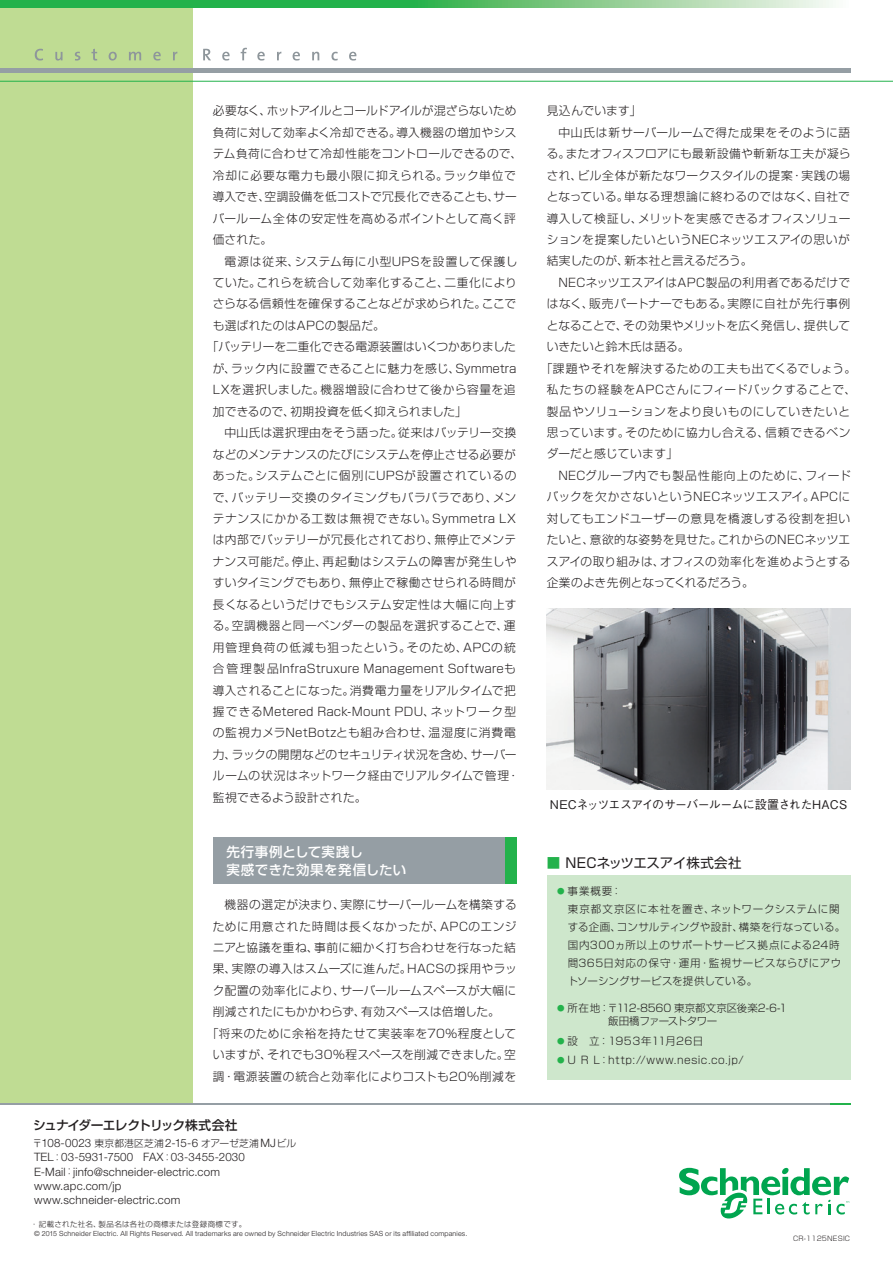
<style>
.page{position:relative;width:893px;height:1263px;background:#fff}
.page>*{position:absolute;margin:0;border:0;box-sizing:border-box;transform-origin:0 0}
.t1{font:500 13.5px/18px "Shin Go Pr 6 N";letter-spacing:.035em;color:#fff}
.t2{font:13.5px "Shin Go Pr 6 N";letter-spacing:-.005em;color:#231f20}
.t3{font:500 12.75px "Shin Go Pr 6 N";letter-spacing:-.055em;color:#231f20}
.t4{font:500 12px "Gothic BBB Pr 6 N";letter-spacing:-.05em;color:#231f20}
.t5{font:300 11.7px "Shin Go Pr 6 N";letter-spacing:.025em;color:#231f20}
.t6{font:300 11.7px "Shin Go Pr 6 N";letter-spacing:.045em;color:#231f20}
.t7{font:300 11.7px "Shin Go Pr 6 N";letter-spacing:.05em;color:#231f20}
.t8{font:300 11.7px "Shin Go Pr 6 N";letter-spacing:-.01em;color:#231f20}
.t9{font:300 11.7px "Shin Go Pr 6 N";letter-spacing:.06em;color:#231f20}
.t10{font:300 11.7px "Shin Go Pr 6 N";color:#231f20}
.t11{font:300 11.7px "Shin Go Pr 6 N";letter-spacing:.055em;color:#231f20}
.t12{font:300 11.7px "Shin Go Pr 6 N";letter-spacing:-.005em;color:#231f20}
.t13{font:300 11.7px "Shin Go Pr 6 N";letter-spacing:.005em;color:#231f20}
.t14{font:300 11.7px "Shin Go Pr 6 N";letter-spacing:.065em;color:#231f20}
.t15{font:300 11.55px/14.2px "Helvetica Neue LT Std";letter-spacing:.02em;color:#231f20}
.t16{font:300 10.5px/18px "Shin Go Pr 6 N";letter-spacing:.035em;color:#231f20}
.t17{font:300 10.5px/13.5px "Shin Go Pr 6 N";letter-spacing:-.015em;color:#231f20}
.t18{font:300 9.75px "Shin Go Pr 6 N";letter-spacing:.02em;color:#231f20}
.t19{font:300 7.5px "Shin Go Pr 6 N";letter-spacing:.04em;color:#231f20}
.t20{font:300 7.05px "Helvetica Neue LT Std";letter-spacing:.025em;color:#231f20}
.t21{font:300 6.75px "Shin Go Pr 6 N";letter-spacing:.025em;color:#231f20}
.s1{font-weight:500;color:#23b24b}
.s2{font-size:7.5px;color:#23b24b}
.s3{font-family:"Helvetica Neue LT Std";font-size:11.55px}
.s4{font-family:"Shin Go Pr 6 N";font-size:9.75px}
</style>
<div class="page">
<hr style="left:830px;top:1103px;width:20px;height:2px;background:#23b24b">
<svg style="left:679px;top:1167px;width:170px;height:52px"></svg>
<div style="left:0;top:7px;width:192px;height:1098px;background:#bfdc93"></div>
<div style="left:547px;top:876px;width:303px;height:204px;background:#cee7cc"></div>
<div style="left:213px;top:837px;width:292px;height:46px;background:#959ea4"></div>
<div style="left:505px;top:837px;width:11px;height:46px;background:#23b24b"></div>
<svg style="left:0;top:0;width:833px;height:7px;background:#5cc172"></svg>
<hr style="left:0;top:1103px;width:830px;height:2px;background:#959ea4">
<svg style="left:35px;top:49px;width:8px;height:12px"></svg>
<svg style="left:55px;top:52px;width:8px;height:9px"></svg>
<svg style="left:75px;top:52px;width:5px;height:9px"></svg>
<svg style="left:91px;top:49px;width:6px;height:12px"></svg>
<svg style="left:109px;top:52px;width:8px;height:9px"></svg>
<svg style="left:129px;top:52px;width:12px;height:8px"></svg>
<svg style="left:153px;top:52px;width:8px;height:9px"></svg>
<svg style="left:173px;top:52px;width:4px;height:8px"></svg>
<svg style="left:203px;top:49px;width:8px;height:11px"></svg>
<svg style="left:222px;top:52px;width:8px;height:9px"></svg>
<svg style="left:241px;top:48px;width:6px;height:12px"></svg>
<svg style="left:257px;top:52px;width:8px;height:9px"></svg>
<svg style="left:277px;top:52px;width:4px;height:8px"></svg>
<svg style="left:293px;top:52px;width:7px;height:9px"></svg>
<svg style="left:312px;top:52px;width:7px;height:8px"></svg>
<svg style="left:331px;top:52px;width:7px;height:9px"></svg>
<svg style="left:349px;top:52px;width:7px;height:9px"></svg>
<hr style="left:0;top:81px;width:893px;height:1px;background:#23b24b">
<hr style="left:0;top:68px;width:850px;height:4px;background:#959ea4">
<img style="left:547px;top:608px;width:303px;height:182px">
<p class="t8" style="left:213px;top:101px;width:305px">必要なく、ホットアイルとコールドアイルが混ざらないため</p>
<p class="t5" style="left:213px;top:123px;width:305px">負荷に対して効率よく冷却できる。導入機器の増加やシス</p>
<p class="t5" style="left:213px;top:144px;width:311px">テム負荷に合わせて冷却性能をコントロールできるので、</p>
<p class="t14" style="left:213px;top:166px;width:305px">冷却に必要な電力も最小限に抑えられる。ラック単位で</p>
<p class="t5" style="left:213px;top:187px;width:305px">導入でき、空調設備を低コストで冗長化できることも、サー</p>
<p class="t5" style="left:213px;top:209px;width:305px">バールーム全体の安定性を高めるポイントとして高く評</p>
<p class="t5" style="left:213px;top:230px;width:61px">価された。</p>
<p class="t6" style="left:213px;top:252px;width:306px">　電源は従来、システム毎に小型UPSを設置して保護し</p>
<p class="t7" style="left:213px;top:273px;width:306px">ていた。これらを統合して効率化すること、二重化により</p>
<p class="t5" style="left:213px;top:294px;width:305px">さらなる信頼性を確保することなどが求められた。ここで</p>
<p class="t5" style="left:213px;top:316px;width:173px">も選ばれたのはAPCの製品だ。</p>
<p class="t8" style="left:207px;top:337px;width:311px">「バッテリーを二重化できる電源装置はいくつかありました</p>
<p class="t5" style="left:213px;top:359px;width:305px">が、ラック内に設置できることに魅力を感じ、Symmetra</p>
<p class="t5" style="left:213px;top:380px;width:304px">LXを選択しました。機器増設に合わせて後から容量を追</p>
<p class="t5" style="left:213px;top:402px;width:256px">加できるので、初期投資を低く抑えられました」</p>
<p class="t5" style="left:213px;top:423px;width:305px">　中山氏は選択理由をそう語った。従来はバッテリー交換</p>
<p class="t12" style="left:213px;top:445px;width:305px">などのメンテナンスのたびにシステムを停止させる必要が</p>
<p class="t5" style="left:213px;top:466px;width:305px">あった。システムごとに個別にUPSが設置されているの</p>
<p class="t5" style="left:213px;top:487px;width:305px">で、バッテリー交換のタイミングもバラバラであり、メン</p>
<p class="t11" style="left:213px;top:509px;width:305px">テナンスにかかる工数は無視できない。Symmetra LX</p>
<p class="t5" style="left:213px;top:530px;width:305px">は内部でバッテリーが冗長化されており、無停止でメンテ</p>
<p class="t5" style="left:213px;top:552px;width:305px">ナンス可能だ。停止、再起動はシステムの障害が発生しや</p>
<p class="t5" style="left:213px;top:573px;width:305px">すいタイミングでもあり、無停止で稼働させられる時間が</p>
<p class="t6" style="left:213px;top:595px;width:305px">長くなるというだけでもシステム安定性は大幅に向上す</p>
<p class="t5" style="left:213px;top:616px;width:304px">る。空調機器と同一ベンダーの製品を選択することで、運</p>
<p class="t9" style="left:213px;top:638px;width:304px">用管理負荷の低減も狙ったという。そのため、APCの統</p>
<p class="t5" style="left:213px;top:659px;width:305px">合管理製品InfraStruxure Management Softwareも</p>
<p class="t13" style="left:213px;top:680px;width:305px">導入されることになった。消費電力量をリアルタイムで把</p>
<p class="t5" style="left:213px;top:702px;width:305px">握できるMetered Rack-Mount PDU、ネットワーク型</p>
<p class="t6" style="left:213px;top:723px;width:304px">の監視カメラNetBotzとも組み合わせ、温湿度に消費電</p>
<p class="t8" style="left:213px;top:745px;width:305px">力、ラックの開閉などのセキュリティ状況を含め、サーバー</p>
<p class="t5" style="left:213px;top:766px;width:308px">ルームの状況はネットワーク経由でリアルタイムで管理・</p>
<p class="t5" style="left:213px;top:788px;width:155px">監視できるよう設計された。</p>
<p class="t5" style="left:547px;top:101px;width:96px">見込んでいます」</p>
<p class="t9" style="left:547px;top:123px;width:305px">　中山氏は新サーバールームで得た成果をそのように語</p>
<p class="t5" style="left:547px;top:144px;width:305px">る。またオフィスフロアにも最新設備や斬新な工夫が凝ら</p>
<p class="t5" style="left:547px;top:166px;width:305px">され、ビル全体が新たなワークスタイルの提案・実践の場</p>
<p class="t6" style="left:547px;top:187px;width:305px">となっている。単なる理想論に終わるのではなく、自社で</p>
<p class="t5" style="left:547px;top:208px;width:305px">導入して検証し、メリットを実感できるオフィスソリュー</p>
<p class="t5" style="left:547px;top:230px;width:305px">ションを提案したいというNECネッツエスアイの思いが</p>
<p class="t10" style="left:547px;top:251px;width:207px">結実したのが、新本社と言えるだろう。</p>
<p class="t5" style="left:547px;top:273px;width:305px">　NECネッツエスアイはAPC製品の利用者であるだけで</p>
<p class="t7" style="left:547px;top:294px;width:305px">はなく、販売パートナーでもある。実際に自社が先行事例</p>
<p class="t8" style="left:547px;top:316px;width:305px">となることで、その効果やメリットを広く発信し、提供して</p>
<p class="t5" style="left:547px;top:337px;width:144px">いきたいと鈴木氏は語る。</p>
<p class="t7" style="left:541px;top:359px;width:317px">「課題やそれを解決するための工夫も出てくるでしょう。</p>
<p class="t7" style="left:547px;top:380px;width:311px">私たちの経験をAPCさんにフィードバックすることで、</p>
<p class="t6" style="left:547px;top:401px;width:305px">製品やソリューションをより良いものにしていきたいと</p>
<p class="t5" style="left:547px;top:423px;width:305px">思っています。そのために協力し合える、信頼できるベン</p>
<p class="t5" style="left:547px;top:444px;width:133px">ダーだと感じています」</p>
<p class="t9" style="left:547px;top:466px;width:306px">　NECグループ内でも製品性能向上のために、フィード</p>
<p class="t5" style="left:547px;top:487px;width:305px">バックを欠かさないというNECネッツエスアイ。APCに</p>
<p class="t7" style="left:547px;top:509px;width:305px">対してもエンドユーザーの意見を橋渡しする役割を担い</p>
<p class="t5" style="left:547px;top:530px;width:305px">たいと、意欲的な姿勢を見せた。これからのNECネッツエ</p>
<p class="t5" style="left:547px;top:552px;width:305px">スアイの取り組みは、オフィスの効率化を進めようとする</p>
<p class="t8" style="left:547px;top:573px;width:209px">企業のよき先例となってくれるだろう。</p>
<p class="t4" style="left:550px;top:795px;width:299px">NECネッツエスアイのサーバールームに設置されたHACS</p>
<p class="t1" style="left:226px;top:842px;width:181px">先行事例として実践し<br>実感できた効果を発信したい</p>
<p class="t2" style="left:547px;top:851px;width:196px"><span class="s1">■</span> NECネッツエスアイ株式会社</p>
<p class="t16" style="left:568px;top:881px;width:279px;text-indent:-10px"><span class="s2">●</span> 事業概要：<br>東京都文京区に本社を置き、ネットワークシステムに関する企画、コンサルティングや設計、構築を行なっている。国内300ヵ所以上のサポートサービス拠点による24時間365日対応の保守・運用・監視サービスならびにアウトソーシングサービスを提供している。</p>
<p class="t17" style="left:608px;top:1000px;width:180px;text-indent:-51px"><span class="s2">●</span> 所在地：〒112-8560 東京都文京区後楽2-6-1飯田橋ファーストタワー</p>
<p class="t16" style="left:557px;top:1031px;width:148px"><span class="s2">●</span> 設　立：1953年11月26日</p>
<p class="t16" style="left:557px;top:1050px;width:188px"><span class="s2">●</span> U R L：http://www.nesic.co.jp/</p>
<p class="t5" style="left:213px;top:895px;width:305px">　機器の選定が決まり、実際にサーバールームを構築する</p>
<p class="t6" style="left:213px;top:916px;width:305px">ために用意された時間は長くなかったが、APCのエンジ</p>
<p class="t5" style="left:213px;top:938px;width:305px">ニアと協議を重ね、事前に細かく打ち合わせを行なった結</p>
<p class="t5" style="left:213px;top:959px;width:306px">果、実際の導入はスムーズに進んだ。HACSの採用やラッ</p>
<p class="t5" style="left:213px;top:981px;width:305px">ク配置の効率化により、サーバールームスペースが大幅に</p>
<p class="t10" style="left:213px;top:1002px;width:289px">削減されたにもかかわらず、有効スペースは倍増した。</p>
<p class="t6" style="left:207px;top:1024px;width:311px">「将来のために余裕を持たせて実装率を70%程度として</p>
<p class="t5" style="left:213px;top:1045px;width:305px">いますが、それでも30%程スペースを削減できました。空</p>
<p class="t5" style="left:213px;top:1066px;width:305px">調・電源装置の統合と効率化によりコストも20%削減を</p>
<p class="t3" style="left:33px;top:1115px;width:206px">シュナイダーエレクトリック株式会社</p>
<p class="t18" style="left:33px;top:1135px;width:265px">〒<span class="s3">108-0023</span> 東京都港区芝浦<span class="s3">2-15-6</span> オアーゼ芝浦<span class="s3">MJ</span>ビル</p>
<p class="t15" style="left:34px;top:1150px;width:212px">TEL<span class="s4">：</span>03-5931-7500 FAX<span class="s4">：</span>03-3455-2030<br>E-Mail<span class="s4">：</span>jinfo@schneider-electric.com www.apc.com/jp www.schneider-electric.com</p>
<p class="t20" style="left:34px;top:1229px;width:435px">© 2015 Schneider Electric. All Rights Reserved. All trademarks are owned by Schneider Electric Industries SAS or its affiliated companies.</p>
<p class="t19" style="left:31px;top:1218px;width:217px">・ 記載された社名、製品名は各社の商標または登録商標です。</p>
<p class="t21" style="left:793px;top:1233px;width:58px">CR-1125NESIC</p>
</div>
